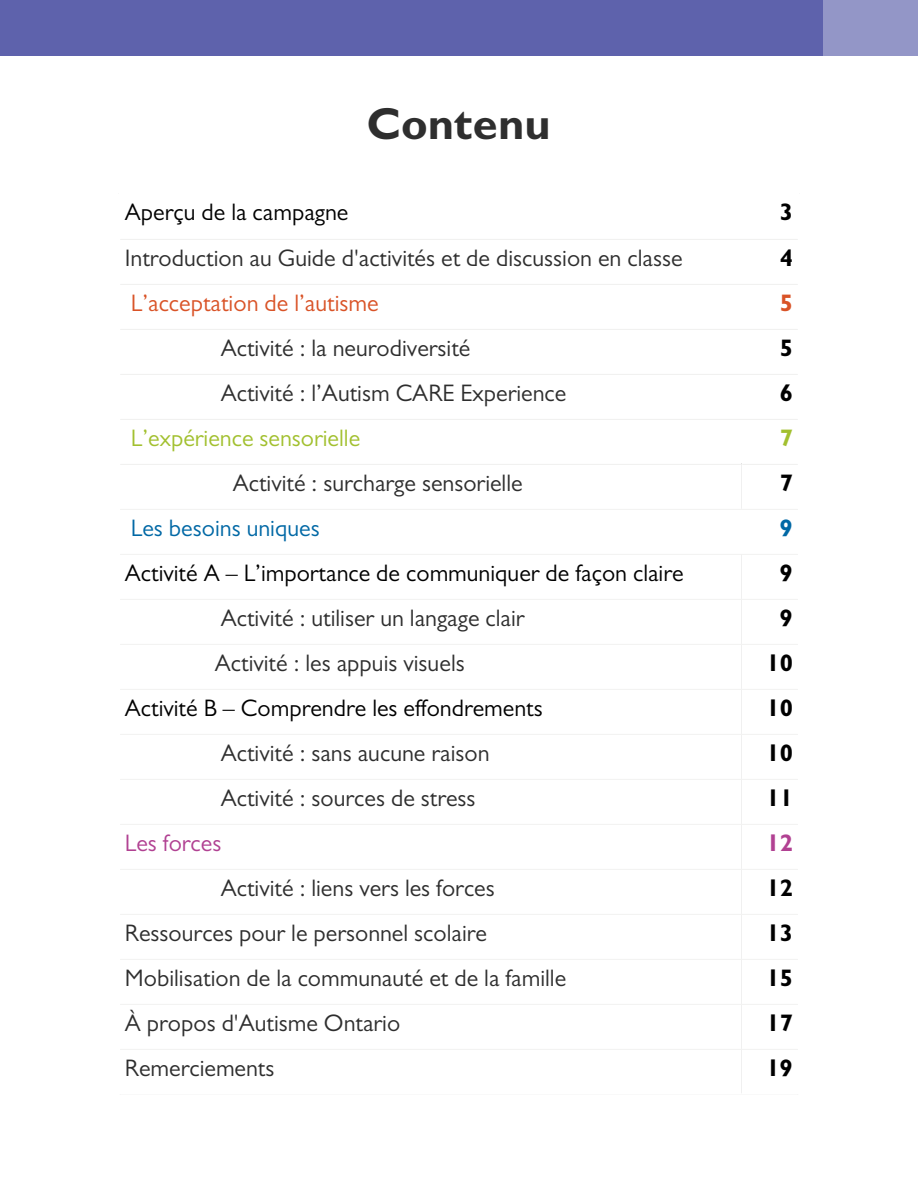
<style>
.page{position:relative;width:918px;height:1188px;background:#fff}
.page>*{position:absolute;margin:0;border:0;box-sizing:border-box;transform-origin:0 0}
.t1{font:700 45px "Gill Sans";color:#2e2e2e}
.t2{font:24px "Gill Sans";color:#2e2e2e}
.t3{font:24px "Gill Sans";color:#000}
.t4{font:700 24px "Gill Sans";color:#000}
.t5{font:24px "Gill Sans";color:#d95327}
.t6{font:24px "Gill Sans";color:#a2c02f}
.t7{font:24px "Gill Sans";color:#0068a5}
.t8{font:24px "Gill Sans";color:#b14192}
.t9{font:700 24px "Gill Sans";color:#b14192}
.t10{font:700 24px "Gill Sans";color:#d95327}
.t11{font:700 24px "Gill Sans";color:#a2c02f}
.t12{font:700 24px "Gill Sans";color:#0068a5}
</style>
<div class="page">
<hr style="left:120px;top:239px;width:678px;height:1px;background:#f8f8f7">
<hr style="left:120px;top:284px;width:678px;height:1px;background:#f8f8f7">
<hr style="left:120px;top:329px;width:678px;height:1px;background:#f8f8f7">
<hr style="left:120px;top:374px;width:678px;height:1px;background:#f8f8f7">
<hr style="left:120px;top:419px;width:678px;height:1px;background:#f8f8f7">
<hr style="left:120px;top:464px;width:678px;height:1px;background:#f8f8f7">
<hr style="left:741px;top:464px;width:1px;height:45px;background:#fff">
<hr style="left:120px;top:509px;width:678px;height:1px;background:#f8f8f7">
<hr style="left:120px;top:554px;width:678px;height:1px;background:#f8f8f7">
<hr style="left:120px;top:599px;width:678px;height:1px;background:#f8f8f7">
<hr style="left:120px;top:644px;width:678px;height:1px;background:#f8f8f7">
<hr style="left:120px;top:689px;width:678px;height:1px;background:#f8f8f7">
<hr style="left:120px;top:734px;width:678px;height:1px;background:#f8f8f7">
<hr style="left:120px;top:779px;width:678px;height:1px;background:#f8f8f7">
<hr style="left:120px;top:824px;width:678px;height:1px;background:#f8f8f7">
<hr style="left:120px;top:869px;width:678px;height:1px;background:#f8f8f7">
<hr style="left:120px;top:914px;width:678px;height:1px;background:#f8f8f7">
<hr style="left:120px;top:959px;width:678px;height:1px;background:#f8f8f7">
<hr style="left:120px;top:1004px;width:678px;height:1px;background:#f8f8f7">
<hr style="left:120px;top:1049px;width:678px;height:1px;background:#f8f8f7">
<div style="left:0;top:0;width:823px;height:55px;background:#5e62ac"></div>
<div style="left:819px;top:0;width:99px;height:55px;background:#9396c7"></div>
<p class="t1" style="left:367px;top:108px;width:185px">Contenu</p>
<p class="t3" style="left:125px;top:204px;width:225px">Aperçu de la campagne</p>
<p class="t4" style="left:780px;top:204px;width:15px">3</p>
<p class="t2" style="left:125px;top:249px;width:559px">Introduction au Guide d'activités et de discussion en classe</p>
<p class="t4" style="left:780px;top:249px;width:15px">4</p>
<p class="t5" style="left:131px;top:294px;width:249px">L’acceptation de l’autisme</p>
<p class="t10" style="left:780px;top:294px;width:15px">5</p>
<p class="t2" style="left:221px;top:339px;width:251px">Activité : la neurodiversité</p>
<p class="t4" style="left:780px;top:339px;width:15px">5</p>
<p class="t2" style="left:221px;top:384px;width:347px">Activité : l’Autism CARE Experience</p>
<p class="t4" style="left:780px;top:384px;width:15px">6</p>
<p class="t6" style="left:131px;top:429px;width:231px">L’expérience sensorielle</p>
<p class="t11" style="left:780px;top:429px;width:15px">7</p>
<p class="t2" style="left:233px;top:474px;width:291px">Activité : surcharge sensorielle</p>
<p class="t4" style="left:780px;top:474px;width:15px">7</p>
<p class="t7" style="left:131px;top:519px;width:190px">Les besoins uniques</p>
<p class="t12" style="left:780px;top:519px;width:15px">9</p>
<p class="t3" style="left:125px;top:564px;width:560px">Activité A – L’importance de communiquer de façon claire</p>
<p class="t4" style="left:780px;top:564px;width:15px">9</p>
<p class="t2" style="left:221px;top:609px;width:305px">Activité : utiliser un langage clair</p>
<p class="t4" style="left:780px;top:609px;width:15px">9</p>
<p class="t2" style="left:215px;top:654px;width:251px">Activité : les appuis visuels</p>
<p class="t4" style="left:767px;top:654px;width:28px">10</p>
<p class="t3" style="left:125px;top:699px;width:419px">Activité B – Comprendre les effondrements</p>
<p class="t4" style="left:767px;top:699px;width:28px">10</p>
<p class="t2" style="left:221px;top:744px;width:270px">Activité : sans aucune raison</p>
<p class="t4" style="left:767px;top:744px;width:28px">10</p>
<p class="t2" style="left:221px;top:789px;width:256px">Activité : sources de stress</p>
<p class="t4" style="left:767px;top:789px;width:28px">11</p>
<p class="t8" style="left:125px;top:834px;width:98px">Les forces</p>
<p class="t9" style="left:767px;top:834px;width:28px">12</p>
<p class="t2" style="left:221px;top:879px;width:276px">Activité : liens vers les forces</p>
<p class="t4" style="left:767px;top:879px;width:28px">12</p>
<p class="t2" style="left:125px;top:924px;width:364px">Ressources pour le personnel scolaire</p>
<p class="t4" style="left:767px;top:924px;width:28px">13</p>
<p class="t2" style="left:125px;top:969px;width:443px">Mobilisation de la communauté et de la famille</p>
<p class="t4" style="left:767px;top:969px;width:28px">15</p>
<p class="t2" style="left:125px;top:1014px;width:277px">À propos d'Autisme Ontario</p>
<p class="t4" style="left:767px;top:1014px;width:28px">17</p>
<p class="t2" style="left:125px;top:1059px;width:151px">Remerciements</p>
<p class="t4" style="left:767px;top:1059px;width:28px">19</p>
</div>
